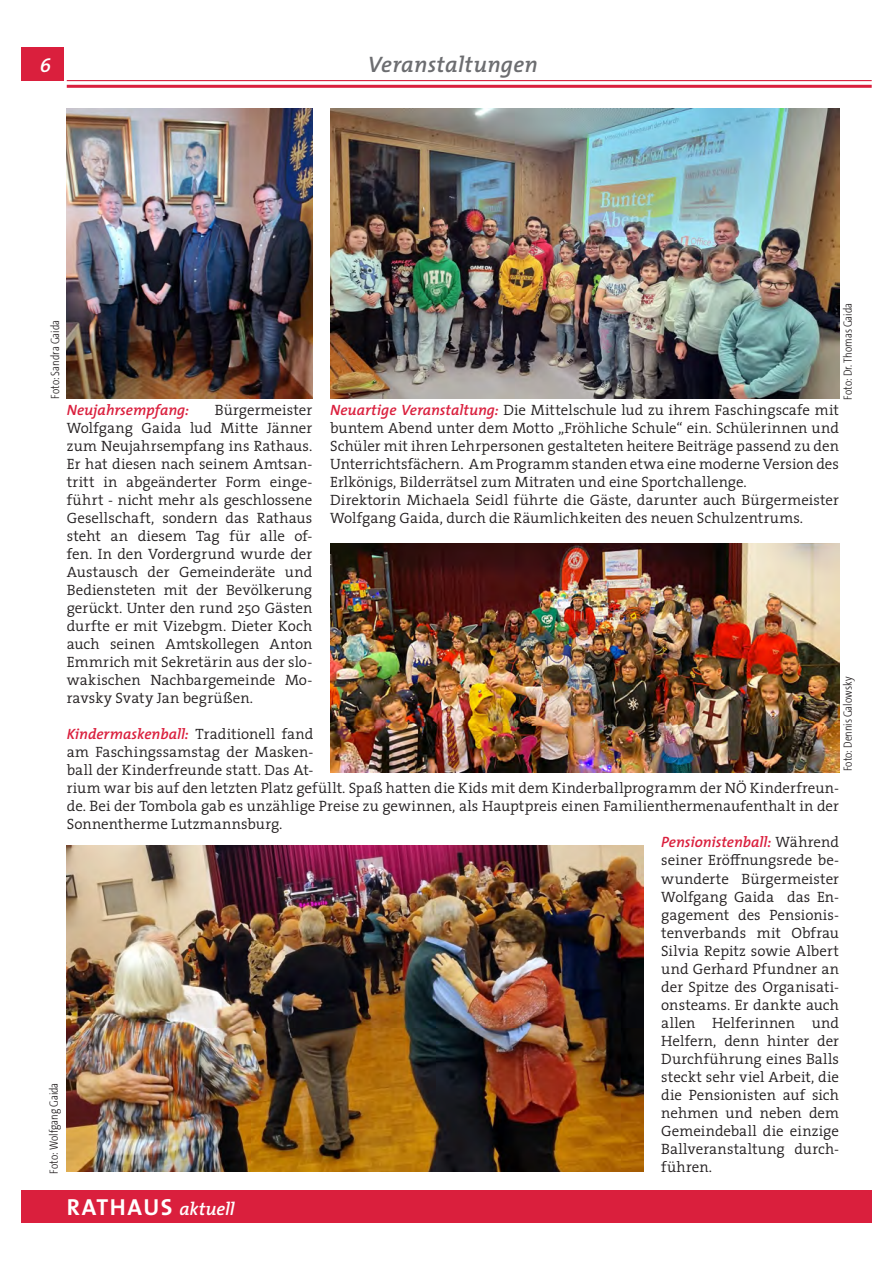
<style>
.page{position:relative;width:893px;height:1263px;background:#fff}
.page>*{position:absolute;margin:0;border:0;box-sizing:border-box;transform-origin:0 0}
.t1{font:23.25px "The Sans 7 Bold Plain";letter-spacing:.07em;color:#fff}
.t2{font:italic 600 22.5px "The Mix 6";letter-spacing:.015em;color:#6c6d70}
.t3{font:italic 600 19.5px "The Mix 6";color:#fff}
.t4{font:300 15px/18px "The Serif 4";color:#231f20;text-align:justify}
.t5{font:italic 600 15px "The Mix 6";color:#da1f3d}
.t6{font:300 12px "The Sans Cd C3";color:#231f20}
.s1{font-family:"The Mix 6";font-weight:600;font-style:italic;color:#da1f3d}
.s2{font-family:"The Mix 6";font-weight:600;font-style:italic;font-size:18.3px}
</style>
<div class="page">
<div style="left:21px;top:47px;width:43px;height:34px;background:#da1f3d"></div>
<hr style="left:67px;top:85px;width:805px;height:3px;background:#da1f3d">
<hr style="left:67px;top:80px;width:805px;height:1px;background:#da1f3d">
<div style="left:21px;top:1190px;width:851px;height:33px;background:#da1f3d"></div>
<img style="left:67px;top:108px;width:245px;height:290px">
<img style="left:67px;top:845px;width:576px;height:327px">
<img style="left:330px;top:108px;width:509px;height:290px">
<img style="left:330px;top:543px;width:509px;height:230px">
<p class="t3" style="left:40px;top:49px;width:13px">6</p>
<p class="t2" style="left:368px;top:46px;width:172px">Veranstaltungen</p>
<p class="t6" style="left:50px;top:399px;width:80px;rotate:-90deg">Foto: Sandra Gaida</p>
<p class="t6" style="left:842px;top:400px;width:98px;rotate:-90deg">Foto: Dr. Thomas Gaida</p>
<p class="t5" style="left:67px;top:397px;width:124px">Neujahrsempfang:</p>
<p class="t4" style="left:330px;top:400px;width:510px"><span class="s1">Neuartige Veranstaltung:</span> Die Mittelschule lud zu ihrem Faschingscafe mit buntem Abend unter dem Motto „Fröhliche Schule“ ein. Schülerinnen und Schüler mit ihren Lehrpersonen gestalteten heitere Beiträge passend zu den Unterrichtsfächern. Am Programm standen etwa eine moderne Version des Erlkönigs, Bilderrätsel zum Mitraten und eine Sportchallenge.</p>
<p class="t4" style="left:330px;top:490px;width:510px">Direktorin Michaela Seidl führte die Gäste, darunter auch Bürgermeister<br>Wolfgang Gaida, durch die Räumlichkeiten des neuen Schulzentrums.</p>
<p class="t4" style="left:67px;top:400px;width:247px;text-indent:148px">Bürgermeister Wolfgang Gaida lud Mitte Jänner zum Neujahrsempfang ins Rathaus.<br>Er hat diesen nach seinem Amtsan&shy;tritt in abgeänderter Form einge&shy;führt - nicht mehr als geschlossene Gesellschaft, sondern das Rathaus steht an diesem Tag für alle of&shy;fen. In den Vordergrund wurde der Austausch der Gemeinderäte und Bediensteten mit der Bevölkerung gerückt. Unter den rund 250 Gästen durfte er mit Vizebgm. Dieter Koch auch seinen Amtskollegen Anton Emmrich mit Sekretärin aus der slo&shy;wakischen Nachbargemeinde Mo&shy;ravsky Svaty Jan begrüßen.</p>
<p class="t6" style="left:842px;top:771px;width:96px;rotate:-90deg">Foto: Dennis Galowsky</p>
<p class="t4" style="left:67px;top:725px;width:774px;text-align:left"><span class="s1">Kindermaskenball:</span> Traditionell fand<br>am Faschingssamstag der Masken-<br>ball der Kinderfreunde statt. Das At-<br>rium war bis auf den letzten Platz gefüllt. Spaß hatten die Kids mit dem Kinderballprogramm der NÖ Kinderfreun&shy;de. Bei der Tombola gab es unzählige Preise zu gewinnen, als Hauptpreis einen Familienthermenaufenthalt in der Sonnentherme Lutzmannsburg.</p>
<p class="t6" style="left:48px;top:1174px;width:92px;rotate:-90deg">Foto: Wolfgang Gaida</p>
<p class="t1" style="left:67px;top:1187px;width:169px">RATHAUS <span class="s2">aktuell</span></p>
<p class="t4" style="left:661px;top:833px;width:179px"><span class="s1">Pensionistenball:</span> Während seiner Eröffnungsrede be&shy;wunderte Bürgermeister Wolfgang Gaida das En&shy;gagement des Pensionis&shy;tenverbands mit Obfrau Silvia Repitz sowie Albert und Gerhard Pfundner an der Spitze des Organisati&shy;onsteams. Er dankte auch allen Helferinnen und Helfern, denn hinter der Durchführung eines Balls steckt sehr viel Arbeit, die die Pensionisten auf sich nehmen und neben dem Gemeindeball die einzige Ballveranstaltung durch-</p>
<p class="t4" style="left:661px;top:1157px;width:52px">führen.</p>
</div>
